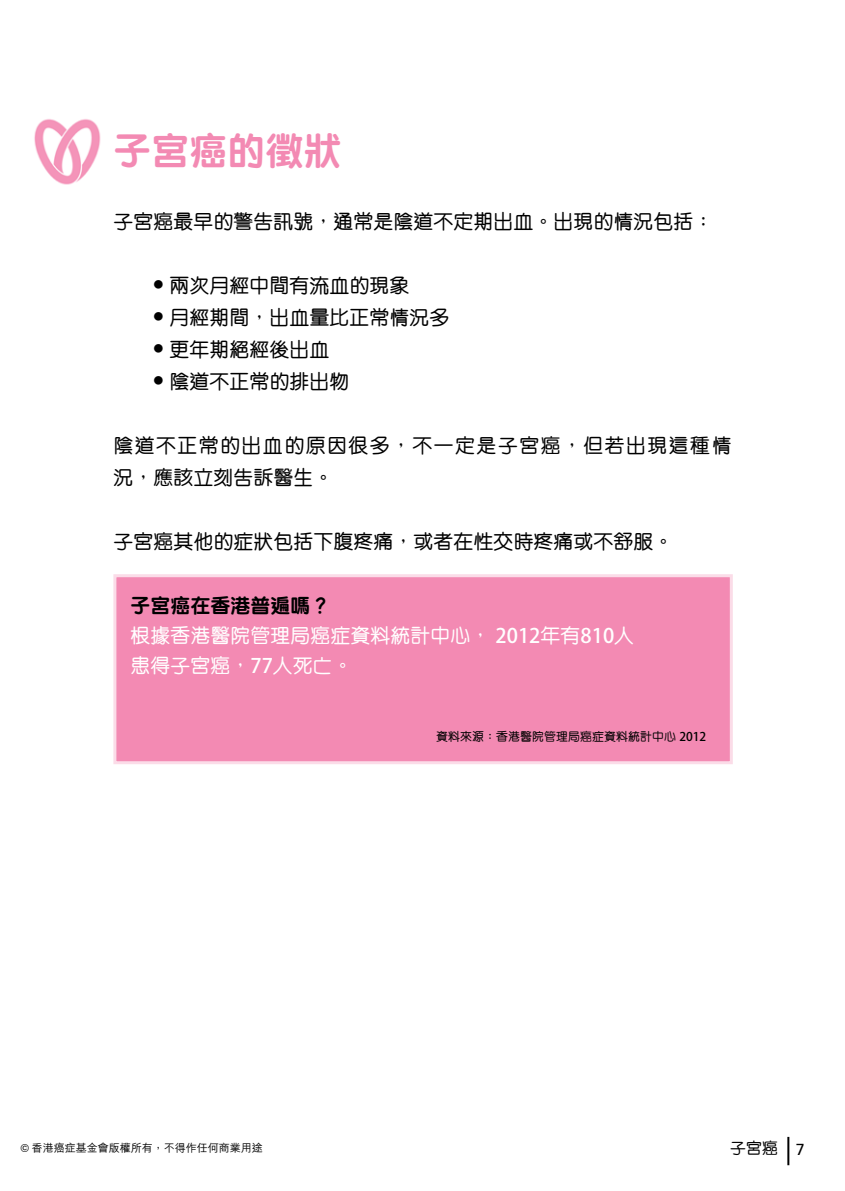
<style>
.page{position:relative;width:845px;height:1191px;background:#fff}
.page>*{position:absolute;margin:0;border:0;box-sizing:border-box;transform-origin:0 0}
.t1{font:800 38px "M Yuen HK";color:#f38ab3}
.t2{font:500 20px/32px "M Yuen HK";color:#000}
.t3{font:500 20px/29.8px "M Yuen HK";color:#fff}
.t4{font:500 20px/32px "M Yuen HK";letter-spacing:.07em;color:#000}
.t5{font:500 16px "M Yuen HK";color:#000}
.t6{font:500 12px "M Yuen HK";color:#000}
.t7{font:500 11px "M Hei HK";color:#000}
.s1{font-weight:800;font-size:22px}
.s2{font-weight:800;color:#000}
.s3{font-family:"Adobe Fan Heiti Std";font-weight:700}
.s4{font-family:"Helvetica";font-weight:400}
.s5{font-family:"Frutiger";font-weight:400}
</style>
<div class="page">
<hr style="left:787px;top:1136px;width:2px;height:29px;background:#000">
<div style="left:113px;top:574px;width:620px;height:190px;background:#f38ab3;border:3px solid #fbdce8"></div>
<img style="left:34px;top:119px;width:67px;height:66px">
<h1 class="t1" style="left:113px;top:131px;width:229px">子宮癌的徵狀</h1>
<p class="t2" style="left:113px;top:206px;width:601px">子宮癌最早的警告訊號，通常是陰道不定期出血。出現的情況包括：</p>
<p class="t2" style="left:147px;top:270px;width:304px"><span class="s1">‧</span>兩次月經中間有流血的現象<br><span class="s1">‧</span>月經期間，出血量比正常情況多<span class="s1">‧</span>更年期絕經後出血<br><span class="s1">‧</span>陰道不正常的排出物</p>
<p class="t4" style="left:113px;top:430px;width:620px">陰道不正常的出血的原因很多，不一定是子宮癌，但若出現這種情況，應該立刻告訴醫生。</p>
<p class="t2" style="left:113px;top:526px;width:561px">子宮癌其他的症狀包括下腹疼痛，或者在性交時疼痛或不舒服。</p>
<p class="t3" style="left:130px;top:591px;width:505px"><span class="s2">子宮癌在香港普遍嗎？<br></span>根據香港醫院管理局癌症資料統計中心， <span class="s3">2012</span>年有<span class="s3">810</span>人患得子宮癌，<span class="s3">77</span>人死亡。</p>
<p class="t6" style="left:436px;top:730px;width:272px">資料來源：香港醫院管理局癌症資料統計中心 <span class="s3">2012</span></p>
<p class="t7" style="left:21px;top:1142px;width:244px"><span class="s4">!"</span>香港癌症基金會版權所有，不得作任何商業用途</p>
<p class="t5" style="left:730px;top:1139px;width:76px">子宮癌 <span class="s5">7</span></p>
</div>
